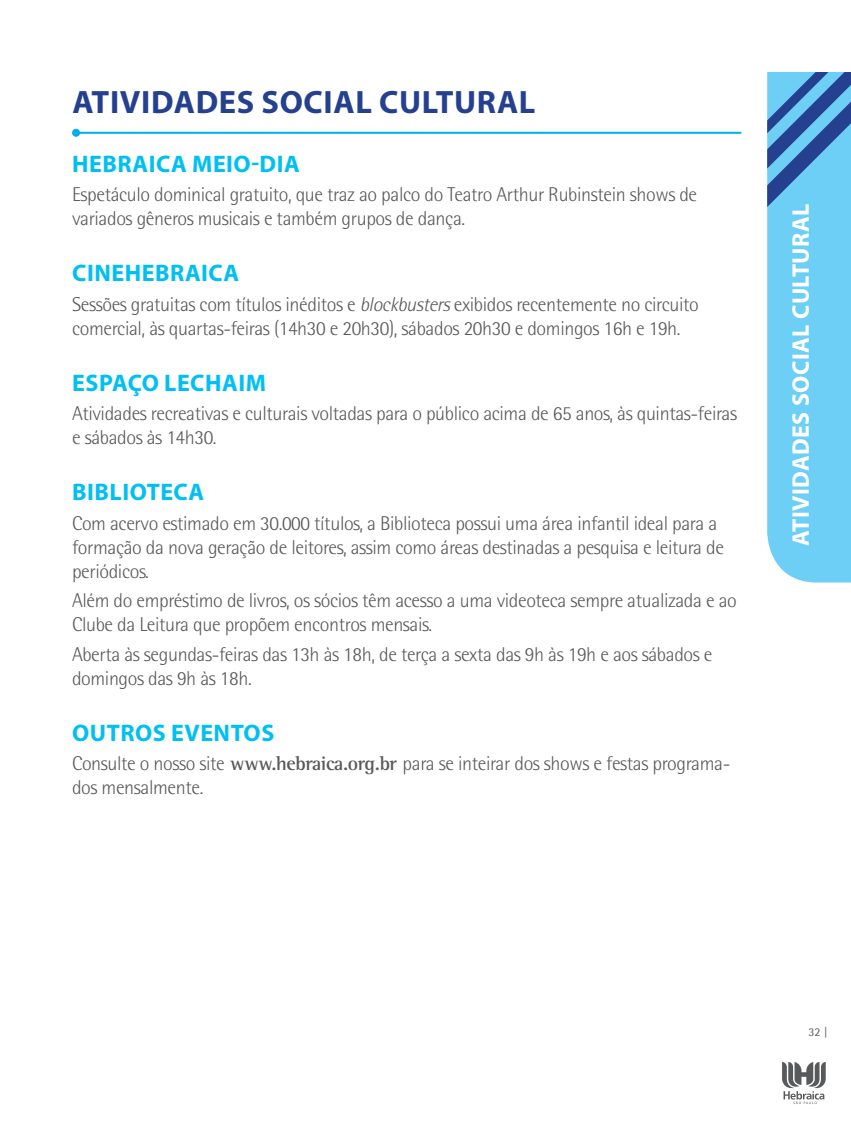
<style>
.page{position:relative;width:851px;height:1134px;background:#fff}
.page>*{position:absolute;margin:0;border:0;box-sizing:border-box;transform-origin:0 0}
.t1{font:700 32.4px "Myriad Pro";letter-spacing:.02em;color:#25408f}
.t2{font:700 24px "Myriad Pro";letter-spacing:.02em;color:#00c0f3}
.t3{font:700 24px "Myriad Pro";letter-spacing:.02em;color:#fff}
.t4{font:300 20px/24px "Rotis Semi Sans Std";letter-spacing:-.02em;color:#58595b}
.t5{font:12px "Rotis Semi Sans Std";color:#58595b}
.s1{font-style:italic}
.s2{font-family:"Rotis Semi Serif Std";font-weight:700}
</style>
<div class="page">
<svg style="left:782px;top:1062px;width:43px;height:42px"></svg>
<div style="left:767px;top:456px;width:83px;height:126px;background:#6dcff6"></div>
<hr style="left:76px;top:132px;width:665px;height:2px;background:#00aeef">
<div style="left:72px;top:129px;width:8px;height:8px;background:#00aeef;border-radius:50%"></div>
<svg style="left:767px;top:72px;width:83px;height:384px;background:#64bce8"></svg>
<h1 class="t1" style="left:72px;top:81px;width:464px">ATIVIDADES SOCIAL CULTURAL</h1>
<p class="t2" style="left:72px;top:148px;width:229px">HEBRAICA MEIO-DIA</p>
<p class="t4" style="left:72px;top:183px;width:626px">Espetáculo dominical gratuito, que traz ao palco do Teatro Arthur Rubinstein shows de variados gêneros musicais e também grupos de dança.</p>
<p class="t2" style="left:72px;top:257px;width:168px">CINEHEBRAICA</p>
<p class="t4" style="left:72px;top:292px;width:628px">Sessões gratuitas com títulos inéditos e <span class="s1">blockbusters</span> exibidos recentemente no circuito comercial, às quartas-feiras (14h30 e 20h30), sábados 20h30 e domingos 16h e 19h.</p>
<p class="t2" style="left:72px;top:367px;width:195px">ESPAÇO LECHAIM</p>
<p class="t4" style="left:72px;top:401px;width:666px">Atividades recreativas e culturais voltadas para o público acima de 65 anos, às quintas-feiras e sábados às 14h30.</p>
<p class="t2" style="left:72px;top:476px;width:134px">BIBLIOTECA</p>
<p class="t4" style="left:72px;top:511px;width:653px">Com acervo estimado em 30.000 títulos, a Biblioteca possui uma área infantil ideal para a formação da nova geração de leitores, assim como áreas destinadas a pesquisa e leitura de periódicos.</p>
<p class="t4" style="left:72px;top:588px;width:666px">Além do empréstimo de livros, os sócios têm acesso a uma videoteca sempre atualizada e ao<br>Clube da Leitura que propõem encontros mensais.</p>
<p class="t4" style="left:72px;top:642px;width:642px">Aberta às segundas-feiras das 13h às 18h, de terça a sexta das 9h às 19h e aos sábados e domingos das 9h às 18h.</p>
<p class="t2" style="left:72px;top:717px;width:203px">OUTROS EVENTOS</p>
<p class="t4" style="left:72px;top:751px;width:660px">Consulte o nosso site <span class="s2">www.hebraica.org.br</span> para se inteirar dos shows e festas programa&shy;dos mensalmente.</p>
<p class="t3" style="left:784px;top:546px;width:344px;rotate:-90deg">ATIVIDADES SOCIAL CULTURAL</p>
<p class="t5" style="left:808px;top:1025px;width:21px">32 |</p>
</div>
